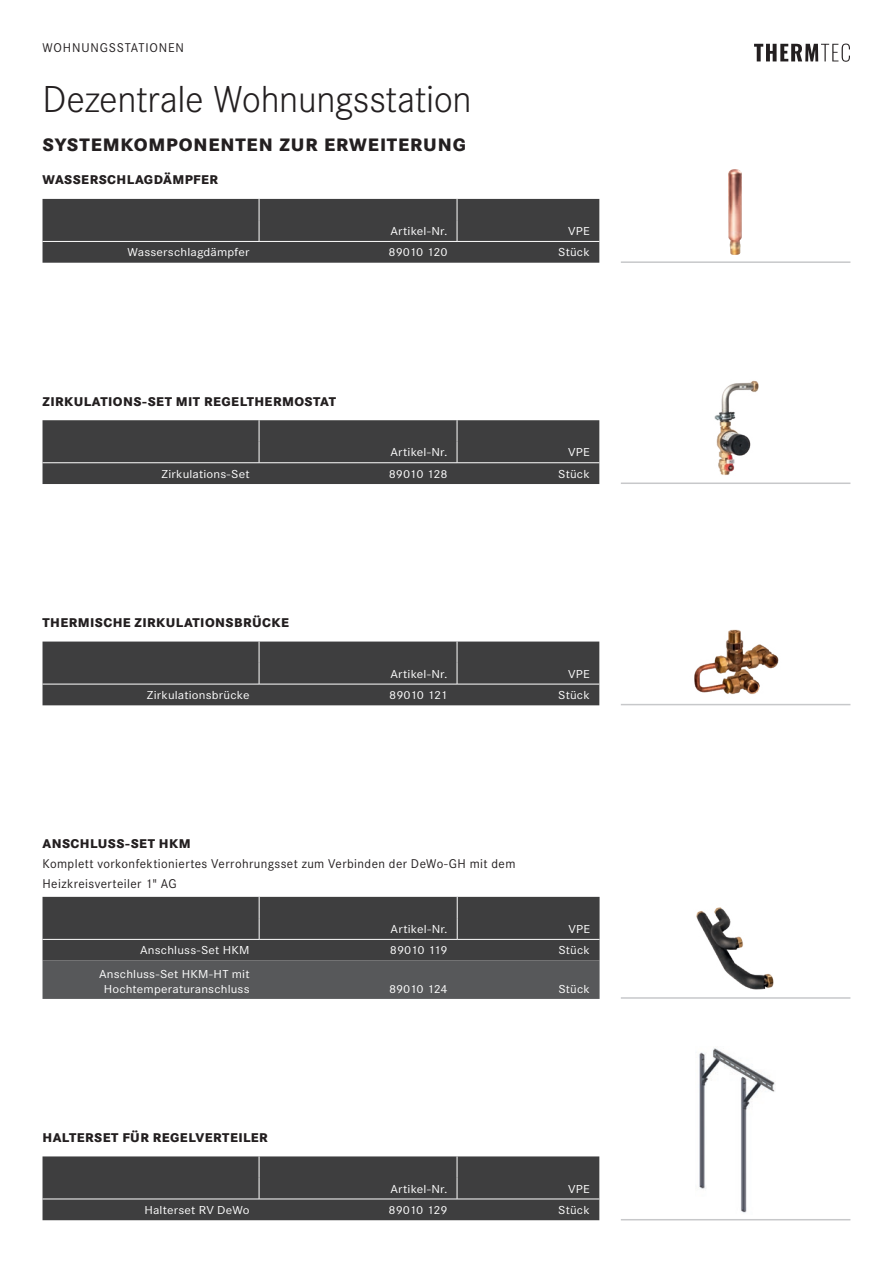
<style>
.page{position:relative;width:893px;height:1263px;background:#fff}
.page>*{position:absolute;margin:0;border:0;box-sizing:border-box;transform-origin:0 0}
.t1{font:300 39px "Corporate S";letter-spacing:-.01em;color:#231f20}
.t2{font:800 18.75px "Corporate S";letter-spacing:.04em;color:#231f20}
.t3{font:800 13.2px "Corporate S";letter-spacing:.03em;color:#231f20}
.t4{font:13.2px/19.6px "Corporate S";letter-spacing:.03em;color:#231f20}
.t5{font:13.2px "Corporate S";letter-spacing:.06em;color:#231f20}
.t6{font:12px/14.4px "Corporate S";letter-spacing:.01em;color:#fff;text-align:center;scale:1.12 1}
.t7{font:12px "Corporate S";letter-spacing:-.015em;color:#fff;scale:1.12 1}
.t8{font:12px "Corporate S";letter-spacing:-.02em;color:#fff;scale:1.12 1}
.t9{font:12px "Corporate S";letter-spacing:-.03em;color:#fff;scale:1.12 1}
</style>
<div class="page">
<hr style="left:621px;top:261px;width:229px;height:2px;background:#c7c8ca">
<hr style="left:621px;top:482px;width:229px;height:2px;background:#c7c8ca">
<hr style="left:621px;top:704px;width:229px;height:1px;background:#c7c8ca">
<hr style="left:621px;top:997px;width:229px;height:2px;background:#c7c8ca">
<hr style="left:621px;top:1219px;width:229px;height:1px;background:#c7c8ca">
<img style="left:714px;top:380px;width:45px;height:95px">
<img style="left:699px;top:1048px;width:77px;height:165px">
<svg style="left:754px;top:44px;width:96px;height:18px"></svg>
<div style="left:43px;top:199px;width:556px;height:64px;background:#3e3e3f"></div>
<div style="left:43px;top:420px;width:556px;height:64px;background:#3e3e3f"></div>
<div style="left:43px;top:641px;width:556px;height:64px;background:#3e3e3f"></div>
<div style="left:43px;top:1156px;width:556px;height:64px;background:#3e3e3f"></div>
<svg style="left:43px;top:897px;width:557px;height:102px;background:#4a4a4b"></svg>
<svg style="left:730px;top:169px;width:12px;height:86px"></svg>
<img style="left:728px;top:169px;width:6px;height:80px">
<img style="left:694px;top:629px;width:85px;height:66px">
<img style="left:665px;top:907px;width:134px;height:92px">
<p class="t5" style="left:43px;top:41px;width:143px">WOHNUNGSSTATIONEN</p>
<h1 class="t1" style="left:43px;top:77px;width:431px">Dezentrale Wohnungsstation</h1>
<h2 class="t2" style="left:43px;top:133px;width:425px">SYSTEMKOMPONENTEN ZUR ERWEITERUNG</h2>
<p class="t3" style="left:43px;top:172px;width:177px">WASSERSCHLAGDÄMPFER</p>
<p class="t6" style="left:390px;top:224px;width:52px">Artikel-Nr.</p>
<p class="t6" style="left:568px;top:224px;width:21px">VPE</p>
<p class="t6" style="left:127px;top:245px;width:111px">Wasserschlagdämpfer</p>
<p class="t7" style="left:389px;top:245px;width:54px">89010 120</p>
<p class="t6" style="left:558px;top:245px;width:30px">Stück</p>
<p class="t3" style="left:43px;top:394px;width:295px">ZIRKULATIONS-SET MIT REGELTHERMOSTAT</p>
<p class="t6" style="left:390px;top:445px;width:52px">Artikel-Nr.</p>
<p class="t6" style="left:568px;top:445px;width:21px">VPE</p>
<p class="t6" style="left:162px;top:466px;width:80px">Zirkulations-Set</p>
<p class="t8" style="left:389px;top:467px;width:54px">89010 128</p>
<p class="t6" style="left:558px;top:466px;width:30px">Stück</p>
<p class="t3" style="left:43px;top:615px;width:248px">THERMISCHE ZIRKULATIONSBRÜCKE</p>
<p class="t6" style="left:390px;top:667px;width:52px">Artikel-Nr.</p>
<p class="t6" style="left:568px;top:667px;width:21px">VPE</p>
<p class="t6" style="left:147px;top:688px;width:93px">Zirkulationsbrücke</p>
<p class="t9" style="left:389px;top:688px;width:54px">89010 121</p>
<p class="t6" style="left:558px;top:688px;width:30px">Stück</p>
<p class="t3" style="left:43px;top:836px;width:150px">ANSCHLUSS-SET HKM</p>
<p class="t4" style="left:43px;top:854px;width:474px">Komplett vorkonfektioniertes Verrohrungsset zum Verbinden der DeWo-GH mit dem<br>Heizkreisverteiler 1" AG</p>
<p class="t6" style="left:391px;top:922px;width:52px">Artikel-Nr.</p>
<p class="t6" style="left:568px;top:922px;width:21px">VPE</p>
<p class="t6" style="left:140px;top:943px;width:99px">Anschluss-Set HKM</p>
<p class="t9" style="left:390px;top:943px;width:53px">89010 119</p>
<p class="t6" style="left:558px;top:943px;width:30px">Stück</p>
<p class="t6" style="left:99px;top:967px;width:136px">Anschluss-Set HKM-HT mit<br>Hochtemperaturanschluss</p>
<p class="t8" style="left:389px;top:982px;width:54px">89010 124</p>
<p class="t6" style="left:558px;top:981px;width:30px">Stück</p>
<p class="t3" style="left:43px;top:1130px;width:227px">HALTERSET FÜR REGELVERTEILER</p>
<p class="t6" style="left:390px;top:1181px;width:52px">Artikel-Nr.</p>
<p class="t6" style="left:568px;top:1181px;width:21px">VPE</p>
<p class="t6" style="left:144px;top:1203px;width:95px">Halterset RV DeWo</p>
<p class="t7" style="left:389px;top:1203px;width:54px">89010 129</p>
<p class="t6" style="left:558px;top:1203px;width:30px">Stück</p>
</div>
